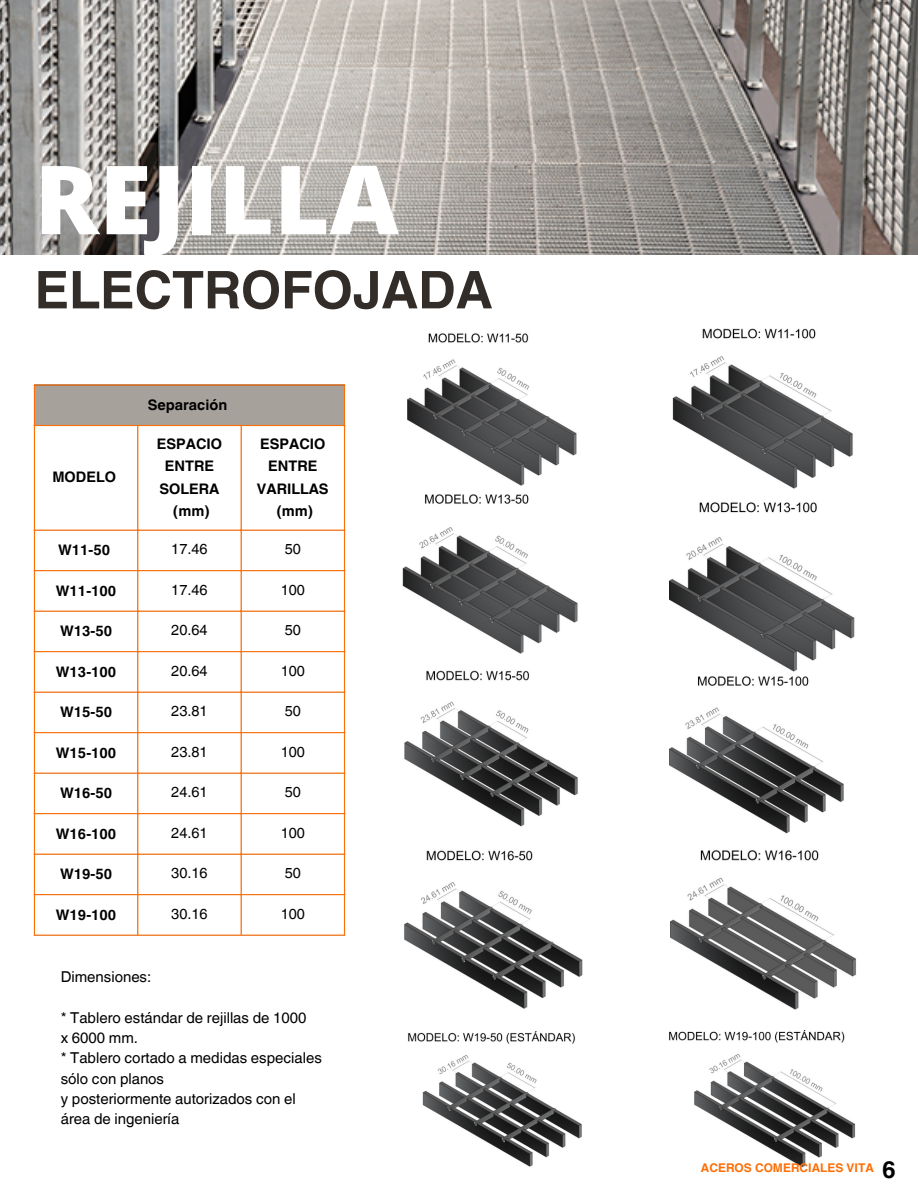
<style>
.page{position:relative;width:918px;height:1188px;background:#fff}
.page>*{position:absolute;margin:0;border:0;box-sizing:border-box;transform-origin:0 0}
.t1{font:800 95.55px "Open Sans";color:#fff}
.t2{font:700 52.05px "Helvetica World";color:#332d2a}
.t3{font:700 24px "Helvetica World";color:#000}
.t4{font:15px "Helvetica World";color:#000}
.t5{font:700 14.55px/22.5px "Helvetica World";color:#000;text-align:center}
.t6{font:14.55px "Helvetica World";color:#000}
.t7{font:700 12px "Helvetica World";color:#fd6e05}
</style>
<div class="page">
<img style="left:0;top:0;width:918px;height:254px">
<svg style="left:156px;top:610px;width:47px;height:1px"></svg>
<img style="left:407px;top:333px;width:170px;height:153px">
<img style="left:672px;top:328px;width:181px;height:161px">
<img style="left:402px;top:494px;width:176px;height:160px">
<img style="left:669px;top:502px;width:186px;height:170px">
<img style="left:404px;top:670px;width:174px;height:156px">
<img style="left:669px;top:676px;width:175px;height:157px">
<img style="left:404px;top:850px;width:179px;height:159px">
<img style="left:670px;top:850px;width:186px;height:159px">
<img style="left:408px;top:1031px;width:174px;height:136px">
<img style="left:669px;top:1030px;width:186px;height:137px">
<div style="left:34px;top:385px;width:311px;height:41px;background:#a7a19c"></div>
<hr style="left:34px;top:386px;width:1px;height:549px;background:#fd6e05">
<hr style="left:137px;top:426px;width:1px;height:509px;background:#fd6e05">
<hr style="left:241px;top:426px;width:1px;height:509px;background:#fd6e05">
<hr style="left:344px;top:386px;width:1px;height:549px;background:#fd6e05">
<hr style="left:34px;top:384px;width:311px;height:2px;background:#fd6e05">
<hr style="left:34px;top:425px;width:311px;height:1px;background:#fd6e05">
<hr style="left:34px;top:530px;width:311px;height:1px;background:#fd6e05">
<hr style="left:34px;top:570px;width:311px;height:1px;background:#fd6e05">
<hr style="left:34px;top:611px;width:311px;height:1px;background:#fd6e05">
<hr style="left:34px;top:651px;width:311px;height:1px;background:#fd6e05">
<hr style="left:34px;top:692px;width:311px;height:1px;background:#fd6e05">
<hr style="left:34px;top:732px;width:311px;height:1px;background:#fd6e05">
<hr style="left:34px;top:773px;width:311px;height:1px;background:#fd6e05">
<hr style="left:34px;top:813px;width:311px;height:1px;background:#fd6e05">
<hr style="left:34px;top:854px;width:311px;height:1px;background:#fd6e05">
<hr style="left:34px;top:894px;width:311px;height:1px;background:#fd6e05">
<hr style="left:34px;top:935px;width:311px;height:1px;background:#fd6e05">
<p class="t1" style="left:35px;top:132px;width:366px">REJILLA</p>
<p class="t2" style="left:35px;top:247px;width:460px">ELECTROFOJADA</p>
<p class="t5" style="left:52px;top:464px;width:65px">MODELO</p>
<p class="t5" style="left:148px;top:392px;width:81px">Separación</p>
<p class="t5" style="left:157px;top:431px;width:67px">ESPACIO<br>ENTRE<br>SOLERA</p>
<p class="t5" style="left:173px;top:498px;width:38px">(mm)</p>
<p class="t5" style="left:257px;top:431px;width:73px">ESPACIO<br>ENTRE<br>VARILLAS</p>
<p class="t5" style="left:276px;top:498px;width:38px">(mm)</p>
<p class="t5" style="left:58px;top:538px;width:54px">W11-50</p>
<p class="t6" style="left:171px;top:541px;width:38px">17.46</p>
<p class="t6" style="left:285px;top:541px;width:18px">50</p>
<p class="t5" style="left:56px;top:578px;width:62px">W11-100</p>
<p class="t6" style="left:171px;top:581px;width:38px">17.46</p>
<p class="t6" style="left:281px;top:581px;width:26px">100</p>
<p class="t5" style="left:60px;top:619px;width:54px">W13-50</p>
<p class="t6" style="left:171px;top:622px;width:38px">20.64</p>
<p class="t6" style="left:285px;top:622px;width:18px">50</p>
<p class="t5" style="left:56px;top:659px;width:62px">W13-100</p>
<p class="t6" style="left:171px;top:662px;width:38px">20.64</p>
<p class="t6" style="left:281px;top:662px;width:26px">100</p>
<p class="t5" style="left:60px;top:700px;width:54px">W15-50</p>
<p class="t6" style="left:171px;top:703px;width:38px">23.81</p>
<p class="t6" style="left:285px;top:703px;width:18px">50</p>
<p class="t5" style="left:56px;top:740px;width:62px">W15-100</p>
<p class="t6" style="left:171px;top:743px;width:38px">23.81</p>
<p class="t6" style="left:281px;top:743px;width:26px">100</p>
<p class="t5" style="left:60px;top:781px;width:54px">W16-50</p>
<p class="t6" style="left:171px;top:784px;width:38px">24.61</p>
<p class="t6" style="left:285px;top:784px;width:18px">50</p>
<p class="t5" style="left:56px;top:821px;width:62px">W16-100</p>
<p class="t6" style="left:171px;top:824px;width:38px">24.61</p>
<p class="t6" style="left:281px;top:824px;width:26px">100</p>
<p class="t5" style="left:60px;top:862px;width:54px">W19-50</p>
<p class="t6" style="left:171px;top:865px;width:38px">30.16</p>
<p class="t6" style="left:285px;top:865px;width:18px">50</p>
<p class="t5" style="left:56px;top:902px;width:62px">W19-100</p>
<p class="t6" style="left:171px;top:905px;width:38px">30.16</p>
<p class="t6" style="left:281px;top:905px;width:26px">100</p>
<p class="t4" style="left:61px;top:968px;width:92px">Dimensiones:</p>
<p class="t4" style="left:61px;top:1009px;width:247px">* Tablero estándar de rejillas de 1000</p>
<p class="t4" style="left:61px;top:1029px;width:79px">x 6000 mm.</p>
<p class="t4" style="left:61px;top:1049px;width:263px">* Tablero cortado a medidas especiales</p>
<p class="t4" style="left:61px;top:1070px;width:105px">sólo con planos</p>
<p class="t4" style="left:61px;top:1090px;width:236px">y posteriormente autorizados con el</p>
<p class="t4" style="left:61px;top:1110px;width:120px">área de ingeniería</p>
<p class="t7" style="left:701px;top:1158px;width:174px">ACEROS COMERCIALES VITA</p>
<p class="t3" style="left:882px;top:1150px;width:15px">6</p>
</div>
